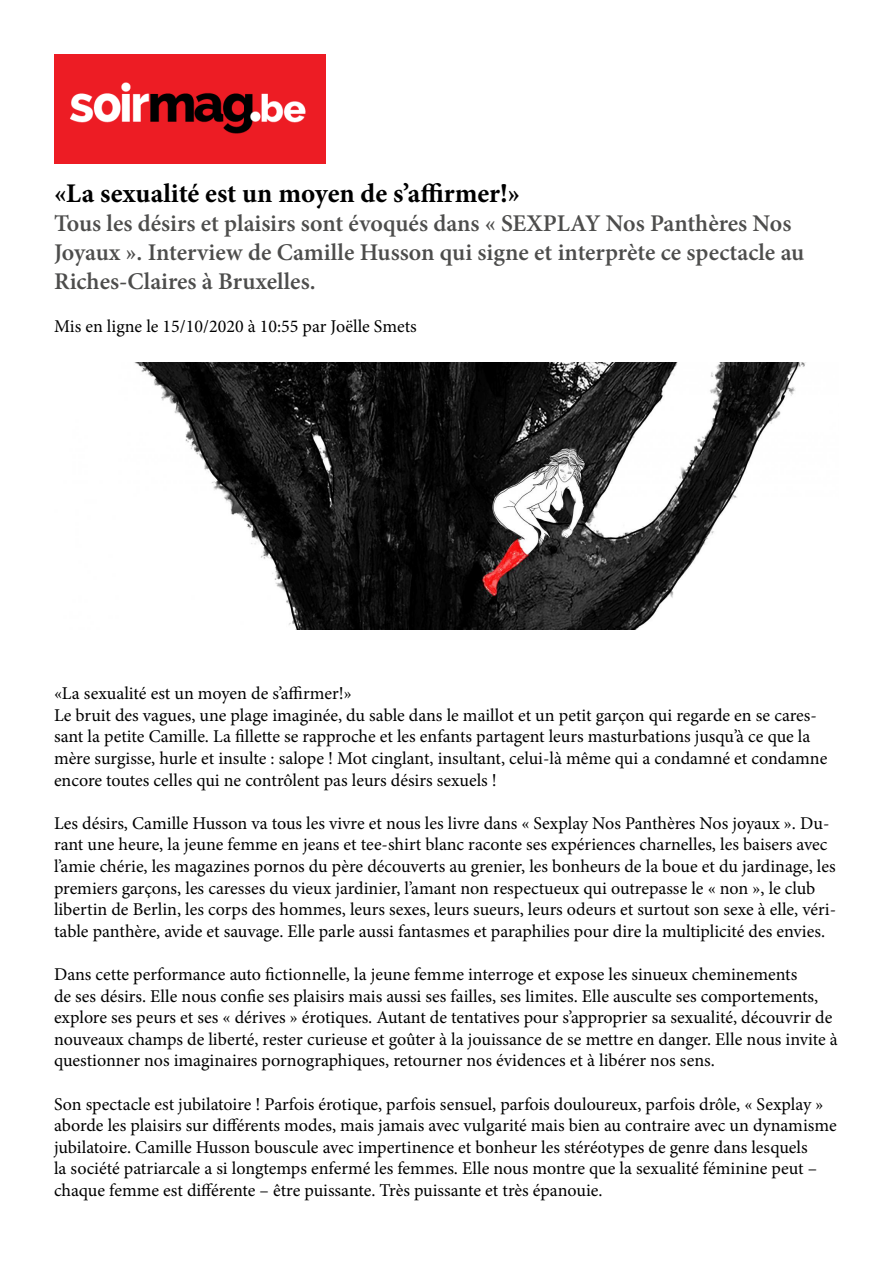
<style>
.page{position:relative;width:893px;height:1263px;background:#fff}
.page>*{position:absolute;margin:0;border:0;box-sizing:border-box;transform-origin:0 0}
.t1{font:700 27px "Minion Pro";color:#000}
.t2{font:600 24px/28.8px "Minion Pro";color:#4d4d4c}
.t3{font:18px/21.6px "Minion Pro";color:#000}
</style>
<div class="page">
<img style="left:134px;top:362px;width:672px;height:267px">
<img style="left:54px;top:54px;width:271px;height:110px">
<h1 class="t1" style="left:54px;top:175px;width:468px">«La sexualité est un moyen de s’affirmer!»</h1>
<h2 class="t2" style="left:54px;top:209px;width:752px">Tous les désirs et plaisirs sont évoqués dans « SEXPLAY Nos Panthères Nos<br>Joyaux ». Interview de Camille Husson qui signe et interprète ce spectacle au<br>Riches-Claires à Bruxelles.</h2>
<p class="t3" style="left:54px;top:315px;width:364px">Mis en ligne le 15/10/2020 à 10:55 par Joëlle Smets</p>
<p class="t3" style="left:54px;top:683px;width:775px">«La sexualité est un moyen de s’affirmer!»<br>Le bruit des vagues, une plage imaginée, du sable dans le maillot et un petit garçon qui regarde en se cares&shy;sant la petite Camille. La fillette se rapproche et les enfants partagent leurs masturbations jusqu’à ce que la mère surgisse, hurle et insulte : salope ! Mot cinglant, insultant, celui-là même qui a condamné et condamne encore toutes celles qui ne contrôlent pas leurs désirs sexuels !</p>
<p class="t3" style="left:54px;top:812px;width:784px">Les désirs, Camille Husson va tous les vivre et nous les livre dans « Sexplay Nos Panthères Nos joyaux ». Du&shy;rant une heure, la jeune femme en jeans et tee-shirt blanc raconte ses expériences charnelles, les baisers avec l’amie chérie, les magazines pornos du père découverts au grenier, les bonheurs de la boue et du jardinage, les premiers garçons, les caresses du vieux jardinier, l’amant non respectueux qui outrepasse le « non », le club libertin de Berlin, les corps des hommes, leurs sexes, leurs sueurs, leurs odeurs et surtout son sexe à elle, véri&shy;table panthère, avide et sauvage. Elle parle aussi fantasmes et paraphilies pour dire la multiplicité des envies.</p>
<p class="t3" style="left:54px;top:963px;width:785px">Dans cette performance auto fictionnelle, la jeune femme interroge et expose les sinueux cheminements<br>de ses désirs. Elle nous confie ses plaisirs mais aussi ses failles, ses limites. Elle ausculte ses comportements, explore ses peurs et ses « dérives » érotiques. Autant de tentatives pour s’approprier sa sexualité, découvrir de nouveaux champs de liberté, rester curieuse et goûter à la jouissance de se mettre en danger. Elle nous invite à questionner nos imaginaires pornographiques, retourner nos évidences et à libérer nos sens.</p>
<p class="t3" style="left:54px;top:1093px;width:784px">Son spectacle est jubilatoire ! Parfois érotique, parfois sensuel, parfois douloureux, parfois drôle, « Sexplay » aborde les plaisirs sur différents modes, mais jamais avec vulgarité mais bien au contraire avec un dynamisme jubilatoire. Camille Husson bouscule avec impertinence et bonheur les stéréotypes de genre dans lesquels<br>la société patriarcale a si longtemps enfermé les femmes. Elle nous montre que la sexualité féminine peut – chaque femme est différente – être puissante. Très puissante et très épanouie.</p>
</div>
